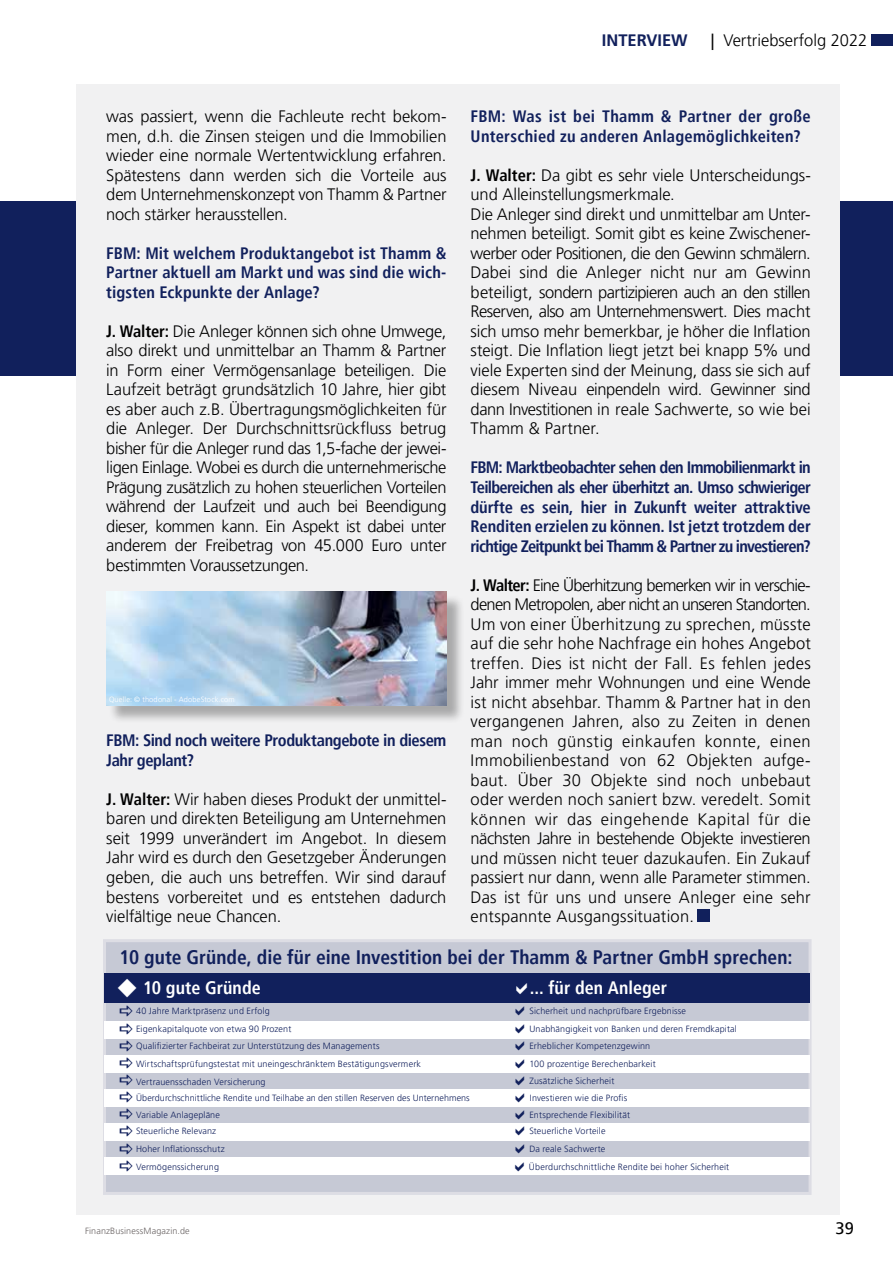
<style>
.page{position:relative;width:893px;height:1263px;background:#fff}
.page>*{position:absolute;margin:0;border:0;box-sizing:border-box;transform-origin:0 0}
.t1{font:700 condensed 19.5px "Frutiger LT Pro";color:#11205c}
.t2{font:700 condensed 18px "Frutiger LT Pro";letter-spacing:.005em;color:#fff}
.t3{font:300 16.5px/19.5px "Frutiger LT Pro";letter-spacing:-.01em;color:#000;text-align:justify}
.t4{font:700 condensed 16.5px/19.5px "Frutiger LT Pro";color:#11205c;text-align:justify}
.t5{font:700 condensed 16.5px/19.5px "Frutiger LT Pro";letter-spacing:-.025em;color:#11205c}
.t6{font:700 16.5px "Frutiger LT Pro";color:#11205c}
.t7{font:16.5px "Frutiger";color:#000}
.t8{font:300 9px/17.4px "Frutiger LT Pro";letter-spacing:.015em;color:#11205c}
.t9{font:300 9px "Frutiger LT Pro";letter-spacing:.015em;color:#6a6464}
.t10{font:300 7.5px "Frutiger LT Pro";letter-spacing:.02em;color:#fff}
.s1{font-weight:700;font-stretch:condensed}
.s2{font-family:"Frutiger";font-weight:400}
</style>
<div class="page">
<div style="left:872px;top:34px;width:21px;height:12px;background:#11205c"></div>
<div style="left:0;top:202px;width:75px;height:174px;background:#11205c"></div>
<div style="left:76px;top:84px;width:764px;height:1130px;background:#f1f1f2"></div>
<div style="left:840px;top:202px;width:53px;height:174px;background:#11205c"></div>
<svg style="left:103px;top:939px;width:709px;height:256px;background:#c8cad6"></svg>
<div style="left:104px;top:973px;width:706px;height:29px;background:#11205c"></div>
<div style="left:104px;top:1021px;width:706px;height:17px;background:#fff"></div>
<div style="left:104px;top:1055px;width:706px;height:17px;background:#fff"></div>
<div style="left:104px;top:1089px;width:706px;height:17px;background:#fff"></div>
<div style="left:104px;top:1123px;width:706px;height:17px;background:#fff"></div>
<div style="left:104px;top:1158px;width:706px;height:17px;background:#fff"></div>
<div style="left:697px;top:909px;width:13px;height:13px;background:#11205c"></div>
<div style="left:108px;top:594px;width:357px;height:130px;background:#000;opacity:.3"></div>
<img style="left:106px;top:592px;width:340px;height:113px">
<p class="t3" style="left:106px;top:107px;width:342px">was passiert, wenn die Fachleute recht bekom&shy;men, d.h. die Zinsen steigen und die Immobilien wieder eine normale Wertentwicklung erfahren.<br>Spätestens dann werden sich die Vorteile aus dem Unternehmenskonzept von Thamm &amp; Partner noch stärker herausstellen.</p>
<p class="t4" style="left:106px;top:243px;width:342px">FBM: Mit welchem Produktangebot ist Thamm &amp; Partner aktuell am Markt und was sind die wich&shy;tigsten Eckpunkte der Anlage?</p>
<p class="t3" style="left:106px;top:321px;width:342px"><span class="s1">J. Walter:</span> Die Anleger können sich ohne Umwege, also direkt und unmittelbar an Thamm &amp; Partner in Form einer Vermögensanlage beteiligen. Die Laufzeit beträgt grundsätzlich 10 Jahre, hier gibt es aber auch z.B. Übertragungsmöglichkeiten für die Anleger. Der Durchschnittsrückfluss betrug bisher für die Anleger rund das 1,5-fache der jewei&shy;ligen Einlage. Wobei es durch die unternehmerische Prägung zusätzlich zu hohen steuerlichen Vorteilen während der Laufzeit und auch bei Beendigung dieser, kommen kann. Ein Aspekt ist dabei unter anderem der Freibetrag von 45.000 Euro unter bestimmten Voraussetzungen.</p>
<p class="t10" style="left:109px;top:695px;width:127px">Quelle: © thodonal - AdobeStock.com</p>
<p class="t5" style="left:106px;top:731px;width:342px">FBM: Sind noch weitere Produktangebote in diesem<br>Jahr geplant?</p>
<p class="t3" style="left:106px;top:790px;width:342px"><span class="s1">J. Walter:</span> Wir haben dieses Produkt der unmittel&shy;baren und direkten Beteiligung am Unternehmen seit 1999 unverändert im Angebot. In diesem Jahr wird es durch den Gesetzgeber Änderungen geben, die auch uns betreffen. Wir sind darauf bestens vorbereitet und es entstehen dadurch vielfältige neue Chancen.</p>
<p class="t6" style="left:602px;top:30px;width:87px">INTERVIEW</p>
<p class="t3" style="left:711px;top:30px;width:158px"><span class="s2">|</span> Vertriebserfolg 2022</p>
<p class="t4" style="left:471px;top:107px;width:342px">FBM: Was ist bei Thamm &amp; Partner der große<br>Unterschied zu anderen Anlagemöglichkeiten?</p>
<p class="t3" style="left:471px;top:166px;width:342px;text-align:left"><span class="s1">J. Walter:</span> Da gibt es sehr viele Unterscheidungs&shy;und Alleinstellungsmerkmale.<br>Die Anleger sind direkt und unmittelbar am Unter&shy;nehmen beteiligt. Somit gibt es keine Zwischener&shy;werber oder Positionen, die den Gewinn schmälern.<br>Dabei sind die Anleger nicht nur am Gewinn beteiligt, sondern partizipieren auch an den stillen Reserven, also am Unternehmenswert. Dies macht sich umso mehr bemerkbar, je höher die Inflation steigt. Die Inflation liegt jetzt bei knapp 5% und viele Experten sind der Meinung, dass sie sich auf diesem Niveau einpendeln wird. Gewinner sind dann Investitionen in reale Sachwerte, so wie bei Thamm &amp; Partner.</p>
<p class="t4" style="left:471px;top:458px;width:342px">FBM: Marktbeobachter sehen den Immobilienmarkt in Teilbereichen als eher überhitzt an. Umso schwieriger dürfte es sein, hier in Zukunft weiter attraktive Renditen erzielen zu können. Ist jetzt trotzdem der richtige Zeitpunkt bei Thamm &amp; Partner zu investieren?</p>
<p class="t3" style="left:471px;top:575px;width:342px"><span class="s1">J. Walter:</span> Eine Überhitzung bemerken wir in verschie&shy;denen Metropolen, aber nicht an unseren Standorten.<br>Um von einer Überhitzung zu sprechen, müsste auf die sehr hohe Nachfrage ein hohes Angebot treffen. Dies ist nicht der Fall. Es fehlen jedes Jahr immer mehr Wohnungen und eine Wende ist nicht absehbar. Thamm &amp; Partner hat in den vergangenen Jahren, also zu Zeiten in denen man noch günstig einkaufen konnte, einen Immobilienbestand von 62 Objekten aufge&shy;baut. Über 30 Objekte sind noch unbebaut oder werden noch saniert bzw. veredelt. Somit können wir das eingehende Kapital für die nächsten Jahre in bestehende Objekte investieren und müssen nicht teuer dazukaufen. Ein Zukauf passiert nur dann, wenn alle Parameter stimmen.<br>Das ist für uns und unsere Anleger eine sehr entspannte Ausgangssituation.</p>
<p class="t1" style="left:120px;top:945px;width:674px">10 gute Gründe, die für eine Investition bei der Thamm &amp; Partner GmbH sprechen:</p>
<p class="t2" style="left:117px;top:977px;width:145px">◆ 10 gute Gründe</p>
<p class="t8" style="left:136px;top:1002px;width:135px">40 Jahre Marktpräsenz und Erfolg</p>
<p class="t2" style="left:530px;top:976px;width:139px">... für den Anleger</p>
<p class="t8" style="left:529px;top:1002px;width:209px;line-height:18.3px">Sicherheit und nachprüfbare Ergebnisse<br>Unabhängigkeit von Banken und deren Fremdkapital</p>
<p class="t8" style="left:529px;top:1037px;width:128px">Erheblicher Kompetenzgewinn<br>100 prozentige Berechenbarkeit<br>Zusätzliche Sicherheit</p>
<p class="t8" style="left:529px;top:1089px;width:102px;line-height:16.6px">Investieren wie die Profis<br>Entsprechende Flexibilität<br>Steuerliche Vorteile</p>
<p class="t8" style="left:529px;top:1140px;width:202px;line-height:18.3px">Da reale Sachwerte<br>Überdurchschnittliche Rendite bei hoher Sicherheit</p>
<p class="t8" style="left:136px;top:1020px;width:286px">Eigenkapitalquote von etwa 90 Prozent<br>Qualifizierter Fachbeirat zur Unterstützung des Managements Wirtschaftsprüfungstestat mit uneingeschränktem Bestätigungsvermerk Vertrauensschaden Versicherung</p>
<p class="t8" style="left:136px;top:1089px;width:335px;line-height:16.8px">Überdurchschnittliche Rendite und Teilhabe an den stillen Reserven des Unternehmens<br>Variable Anlagepläne<br>Steuerliche Relevanz</p>
<p class="t8" style="left:136px;top:1140px;width:90px">Hoher Inflationsschutz<br>Vermögenssicherung</p>
<p class="t9" style="left:85px;top:1225px;width:106px">FinanzBusinessMagazin.de</p>
<p class="t7" style="left:836px;top:1218px;width:20px">39</p>
</div>
